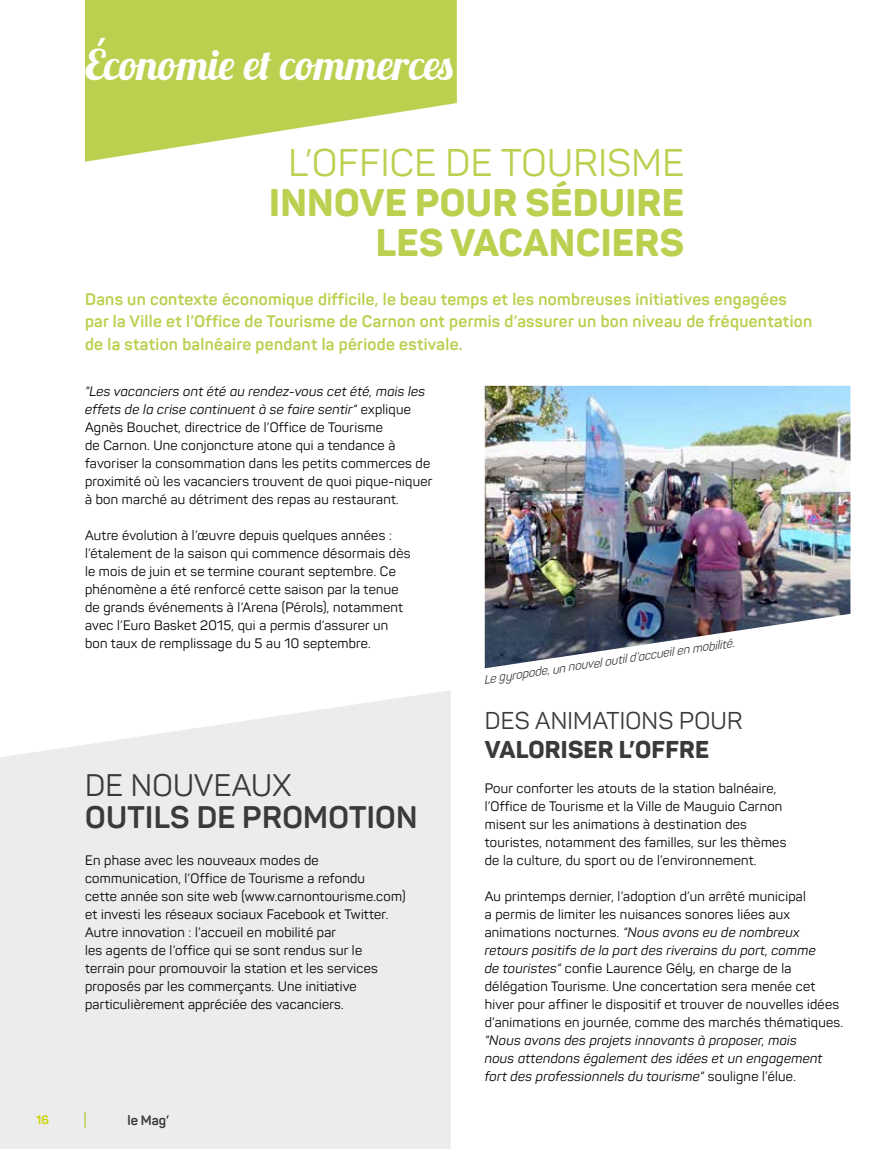
<style>
.page{position:relative;width:893px;height:1149px;background:#fff}
.page>*{position:absolute;margin:0;border:0;box-sizing:border-box;transform-origin:0 0}
.t1{font:42.15px "Lobster 1.3";color:#fff}
.t2{font:800 37.95px/39.9px "Panton";letter-spacing:.01em;color:#bad150;text-align:right}
.t3{font:37.95px "Panton";letter-spacing:.01em;color:#bad150}
.t4{font:700 30.75px "Panton";letter-spacing:.01em;color:#3a3a39}
.t5{font:30.75px "Panton";letter-spacing:.01em;color:#3a3a39}
.t6{font:24px "Panton";letter-spacing:.01em;color:#3a3a39}
.t7{font:800 24px "Panton";letter-spacing:.01em;color:#3a3a39}
.t8{font:700 16.5px/22.5px "Panton";letter-spacing:.02em;color:#bad150}
.t9{font:13.5px/18px "Panton";letter-spacing:.02em;color:#000}
.t10{font:italic 13.5px/18px "Panton";letter-spacing:.02em;color:#000}
.t11{font:700 13.5px "Panton";color:#3a3a39}
.t12{font:italic 12px "Panton";color:#3a3a39}
.t13{font:700 12px "Panton";color:#ccd500}
.s1{font-style:italic}
.s2{font-style:normal}
</style>
<div class="page">
<svg style="left:0;top:690px;width:451px;height:458px;background:#ededed"></svg>
<svg style="left:85px;top:0;width:372px;height:162px;fill:#bad150"></svg>
<svg style="left:84px;top:1111px;width:2px;height:16px"></svg>
<img style="left:485px;top:385px;width:365px;height:283px">
<h1 class="t1" style="left:85px;top:37px;width:370px">Économie et commerces</h1>
<h2 class="t3" style="left:288px;top:140px;width:397px">L’OFFICE DE TOURISME</h2>
<h2 class="t2" style="left:269px;top:182px;width:416px">INNOVE POUR SÉDUIRE<br>LES VACANCIERS</h2>
<p class="t8" style="left:85px;top:287px;width:729px">Dans un contexte économique difficile, le beau temps et les nombreuses initiatives engagées par la Ville et l’Office de Tourisme de Carnon ont permis d’assurer un bon niveau de fréquentation de la station balnéaire pendant la période estivale.</p>
<p class="t9" style="left:85px;top:382px;width:349px"><span class="s1">“Les vacanciers ont été au rendez-vous cet été, mais les effets de la crise continuent à se faire sentir“</span> explique Agnès Bouchet, directrice de l’Office de Tourisme<br>de Carnon. Une conjoncture atone qui a tendance à favoriser la consommation dans les petits commerces de proximité où les vacanciers trouvent de quoi pique-niquer à bon marché au détriment des repas au restaurant.</p>
<p class="t9" style="left:85px;top:526px;width:327px">Autre évolution à l’œuvre depuis quelques années : l’étalement de la saison qui commence désormais dès le mois de juin et se termine courant septembre. Ce phénomène a été renforcé cette saison par la tenue de grands événements à l’Arena (Pérols), notamment avec l’Euro Basket 2015, qui a permis d’assurer un bon taux de remplissage du 5 au 10 septembre.</p>
<h3 class="t5" style="left:85px;top:765px;width:208px">DE NOUVEAUX</h3>
<h3 class="t4" style="left:85px;top:797px;width:334px">OUTILS DE PROMOTION</h3>
<p class="t9" style="left:85px;top:850px;width:322px">En phase avec les nouveaux modes de communication, l’Office de Tourisme a refondu<br>cette année son site web (www.carnontourisme.com) et investi les réseaux sociaux Facebook et Twitter.<br>Autre innovation : l’accueil en mobilité par<br>les agents de l’office qui se sont rendus sur le<br>terrain pour promouvoir la station et les services proposés par les commerçants. Une initiative particulièrement appréciée des vacanciers.</p>
<p class="t13" style="left:36px;top:1112px;width:14px">16</p>
<p class="t11" style="left:128px;top:1111px;width:43px">le Mag’</p>
<p class="t12" style="left:483px;top:671px;width:255px;rotate:-8deg">Le gyropode, un nouvel outil d’accueil en mobilité.</p>
<h3 class="t6" style="left:485px;top:705px;width:259px">DES ANIMATIONS POUR</h3>
<h3 class="t7" style="left:485px;top:734px;width:226px">VALORISER L’OFFRE</h3>
<p class="t9" style="left:485px;top:778px;width:303px">Pour conforter les atouts de la station balnéaire, l’Office de Tourisme et la Ville de Mauguio Carnon misent sur les animations à destination des touristes, notamment des familles, sur les thèmes de la culture, du sport ou de l’environnement.</p>
<p class="t9" style="left:485px;top:886px;width:360px">Au printemps dernier, l’adoption d’un arrêté municipal<br>a permis de limiter les nuisances sonores liées aux animations nocturnes. <span class="s1">“Nous avons eu de nombreux retours positifs de la part des riverains du port, comme<br>de touristes“</span> confie Laurence Gély, en charge de la délégation Tourisme. Une concertation sera menée cet hiver pour affiner le dispositif et trouver de nouvelles idées d’animations en journée, comme des marchés thématiques.</p>
<p class="t10" style="left:485px;top:1030px;width:339px">“Nous avons des projets innovants à proposer, mais nous attendons également des idées et un engagement fort des professionnels du tourisme“ <span class="s2">souligne l’élue.</span></p>
</div>
